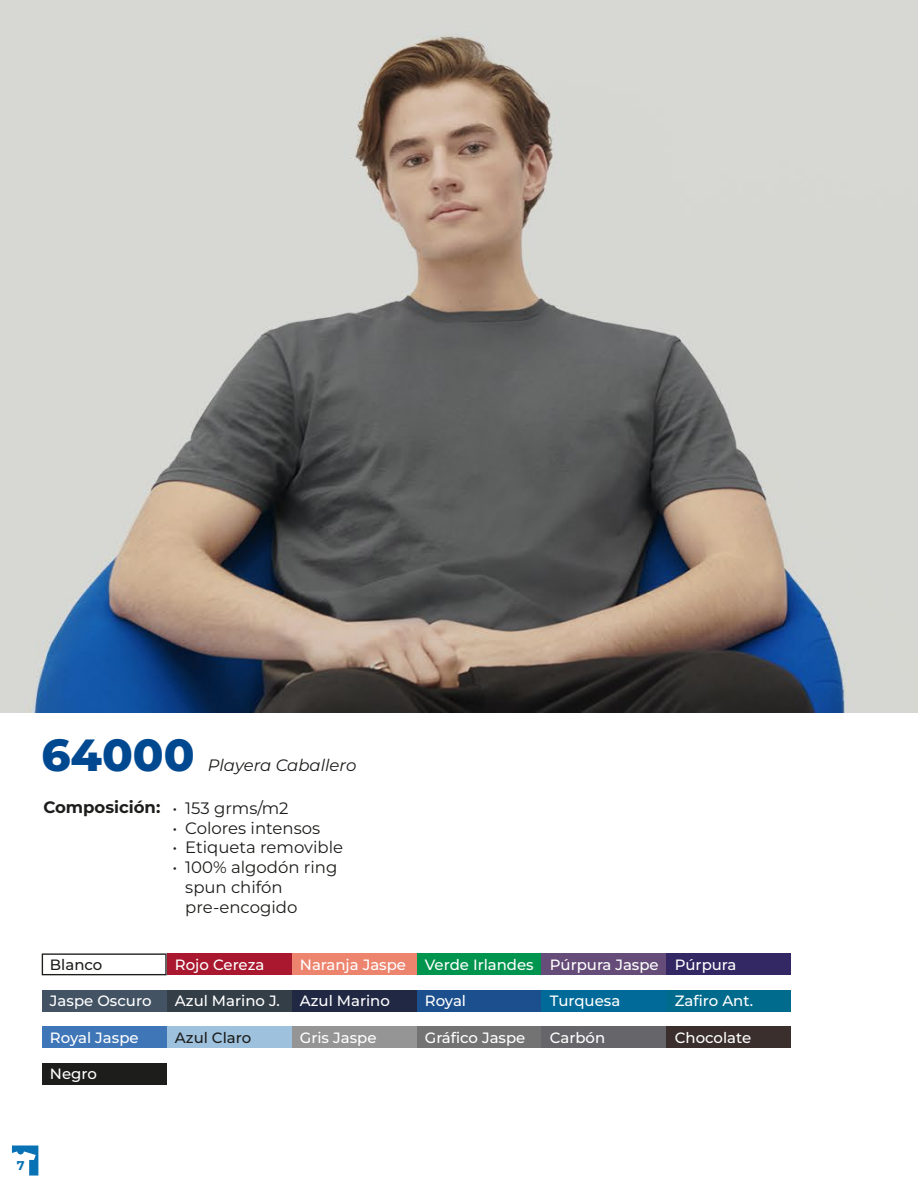
<style>
.page{position:relative;width:918px;height:1188px;background:#fff}
.page>*{position:absolute;margin:0;border:0;box-sizing:border-box;transform-origin:0 0}
.t1{font:800 45px "Montserrat";color:#004991}
.t2{font:16.5px/19.8px "Montserrat";color:#1d1d1b}
.t3{font:700 16.5px "Montserrat";color:#1d1d1b}
.t4{font:italic 16.5px "Montserrat";color:#1d1d1b}
.t5{font:500 15px "Montserrat";color:#fff}
.t6{font:500 15px "Montserrat";color:#1d1d1b}
.t7{font:700 12.75px "Montserrat";color:#0872b5}
.s1{font-weight:400}
</style>
<div class="page">
<img style="left:0;top:0;width:918px;height:712px">
<svg style="left:42px;top:953px;width:125px;height:22px"></svg>
<div style="left:167px;top:953px;width:125px;height:22px;background:#a9182e"></div>
<div style="left:292px;top:953px;width:125px;height:22px;background:#ed846e"></div>
<div style="left:42px;top:990px;width:125px;height:22px;background:#445364"></div>
<div style="left:167px;top:990px;width:125px;height:22px;background:#333e47"></div>
<div style="left:292px;top:990px;width:125px;height:22px;background:#212844"></div>
<div style="left:42px;top:1026px;width:125px;height:22px;background:#3f76b8"></div>
<div style="left:167px;top:1026px;width:125px;height:22px;background:#9ec1dd"></div>
<div style="left:292px;top:1026px;width:125px;height:22px;background:#969596"></div>
<div style="left:417px;top:953px;width:124px;height:22px;background:#00954e"></div>
<div style="left:541px;top:953px;width:125px;height:22px;background:#664c78"></div>
<div style="left:666px;top:953px;width:125px;height:22px;background:#332764"></div>
<div style="left:417px;top:990px;width:124px;height:22px;background:#1b4f8d"></div>
<div style="left:541px;top:990px;width:125px;height:22px;background:#016a98"></div>
<div style="left:666px;top:990px;width:125px;height:22px;background:#006b8c"></div>
<div style="left:417px;top:1026px;width:124px;height:22px;background:#727372"></div>
<div style="left:541px;top:1026px;width:125px;height:22px;background:#65656a"></div>
<div style="left:666px;top:1026px;width:125px;height:22px;background:#3a2f2c"></div>
<div style="left:42px;top:1063px;width:125px;height:22px;background:#1d1d1b"></div>
<svg style="left:12px;top:1146px;width:26px;height:30px"></svg>
<h1 class="t1" style="left:41px;top:725px;width:155px">64000</h1>
<p class="t4" style="left:208px;top:754px;width:150px">Playera Caballero</p>
<p class="t3" style="left:43px;top:796px;width:247px">Composición: <span class="s1">• 153 grms/m2</span></p>
<p class="t2" style="left:173px;top:817px;width:149px">• Colores intensos</p>
<p class="t2" style="left:173px;top:837px;width:172px">• Etiqueta removible</p>
<p class="t2" style="left:185px;top:857px;width:154px;text-indent:-13px">• 100% algodón ring spun chifón pre-encogido</p>
<p class="t6" style="left:50px;top:954px;width:54px">Blanco</p>
<p class="t5" style="left:175px;top:954px;width:91px">Rojo Cereza</p>
<p class="t5" style="left:300px;top:954px;width:108px">Naranja Jaspe</p>
<p class="t5" style="left:425px;top:954px;width:110px">Verde Irlandes</p>
<p class="t5" style="left:550px;top:954px;width:110px">Púrpura Jaspe</p>
<p class="t5" style="left:675px;top:954px;width:63px">Púrpura</p>
<p class="t5" style="left:50px;top:991px;width:103px">Jaspe Oscuro</p>
<p class="t5" style="left:175px;top:991px;width:106px">Azul Marino J.</p>
<p class="t5" style="left:300px;top:991px;width:92px">Azul Marino</p>
<p class="t5" style="left:425px;top:991px;width:43px">Royal</p>
<p class="t5" style="left:550px;top:991px;width:72px">Turquesa</p>
<p class="t5" style="left:675px;top:991px;width:80px">Zafiro Ant.</p>
<p class="t5" style="left:50px;top:1027px;width:90px">Royal Jaspe</p>
<p class="t6" style="left:175px;top:1027px;width:78px">Azul Claro</p>
<p class="t5" style="left:300px;top:1027px;width:78px">Gris Jaspe</p>
<p class="t5" style="left:425px;top:1027px;width:102px">Gráfico Jaspe</p>
<p class="t5" style="left:550px;top:1027px;width:57px">Carbón</p>
<p class="t5" style="left:675px;top:1027px;width:78px">Chocolate</p>
<p class="t5" style="left:50px;top:1064px;width:48px">Negro</p>
<p class="t7" style="left:17px;top:1157px;width:9px">7</p>
</div>
